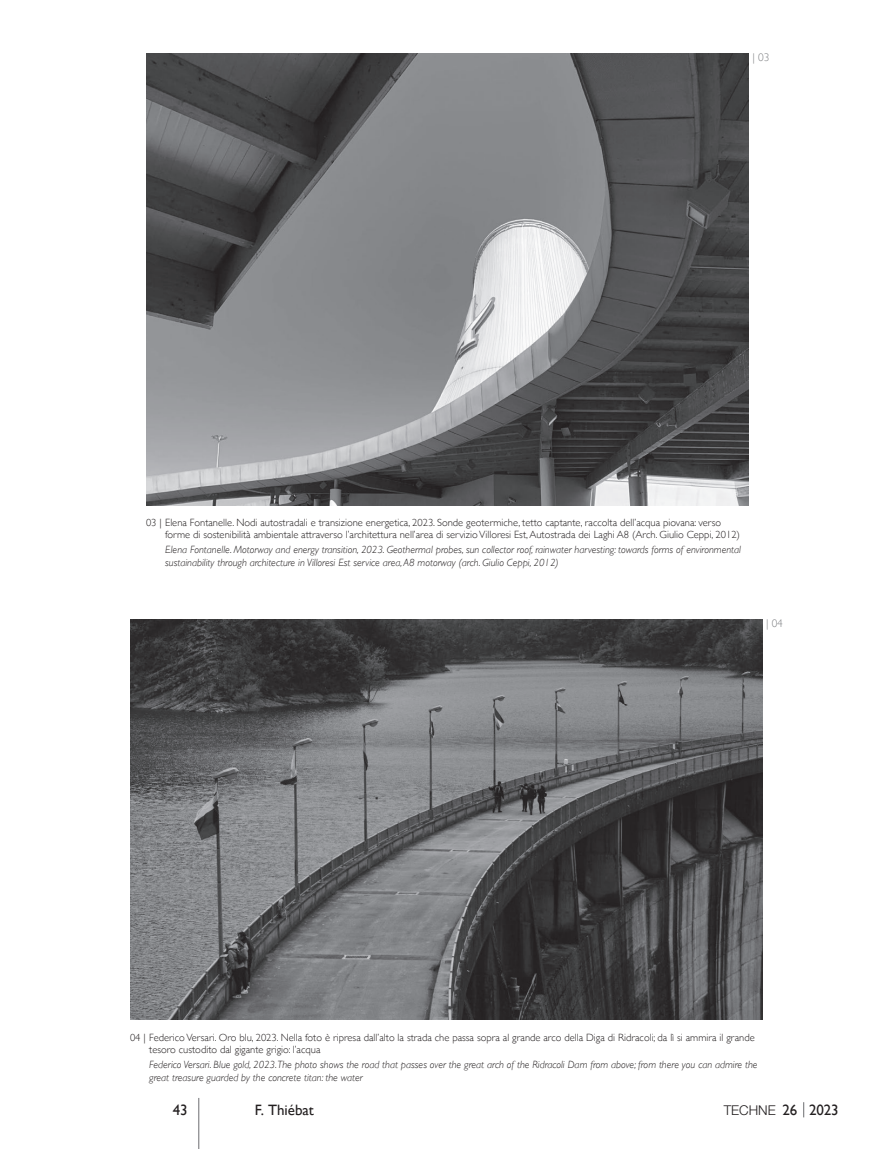
<style>
.page{position:relative;width:893px;height:1149px;background:#fff}
.page>*{position:absolute;margin:0;border:0;box-sizing:border-box;transform-origin:0 0}
.t1{font:15px "Gill Sans";letter-spacing:-.005em;color:#231f20}
.t2{font:300 13.5px "Helvetica Neue LT Std";color:#231f20}
.t3{font:300 11.25px "Gill Sans";color:#808285}
.t4{font:300 10.5px/12.8px "Gill Sans";color:#231f20}
.t5{font:italic 300 10.5px/12.8px "Gill Sans";color:#231f20}
.s1{font-family:"Gill Sans";font-weight:400;font-size:15px}
</style>
<div class="page">
<svg style="left:803px;top:1102px;width:1px;height:14px"></svg>
<hr style="left:198px;top:1097px;width:1px;height:51px;background:#6c6d70">
<img style="left:146px;top:53px;width:603px;height:452px">
<img style="left:130px;top:619px;width:633px;height:400px">
<p class="t3" style="left:753px;top:48px;width:18px">| 03</p>
<p class="t4" style="left:165px;top:515px;width:576px;text-indent:-19px">03 | Elena Fontanelle. Nodi autostradali e transizione energetica, 2023. Sonde geotermiche, tetto captante, raccolta dell’acqua piovana: verso forme di sostenibilità ambientale attraverso l’architettura nell’area di servizio Villoresi Est, Autostrada dei Laghi A8 (Arch. Giulio Ceppi, 2012)</p>
<p class="t5" style="left:165px;top:543px;width:577px">Elena Fontanelle. Motorway and energy transition, 2023. Geothermal probes, sun collector roof, rainwater harvesting: towards forms of environmental sustainability through architecture in Villoresi Est service area, A8 motorway (arch. Giulio Ceppi, 2012)</p>
<p class="t3" style="left:766px;top:614px;width:18px">| 04</p>
<p class="t4" style="left:149px;top:1029px;width:607px;text-indent:-19px">04 | Federico Versari. Oro blu, 2023. Nella foto è ripresa dall’alto la strada che passa sopra al grande arco della Diga di Ridracoli; da lì si ammira il grande tesoro custodito dal gigante grigio: l’acqua</p>
<p class="t5" style="left:149px;top:1057px;width:610px">Federico Versari. Blue gold, 2023. The photo shows the road that passes over the great arch of the Ridracoli Dam from above; from there you can admire the great treasure guarded by the concrete titan: the water</p>
<h1 class="t1" style="left:173px;top:1100px;width:16px">43</h1>
<h1 class="t1" style="left:255px;top:1100px;width:60px">F. Thiébat</h1>
<p class="t2" style="left:724px;top:1101px;width:117px">TECHNE <span class="s1">26 2023</span></p>
</div>
